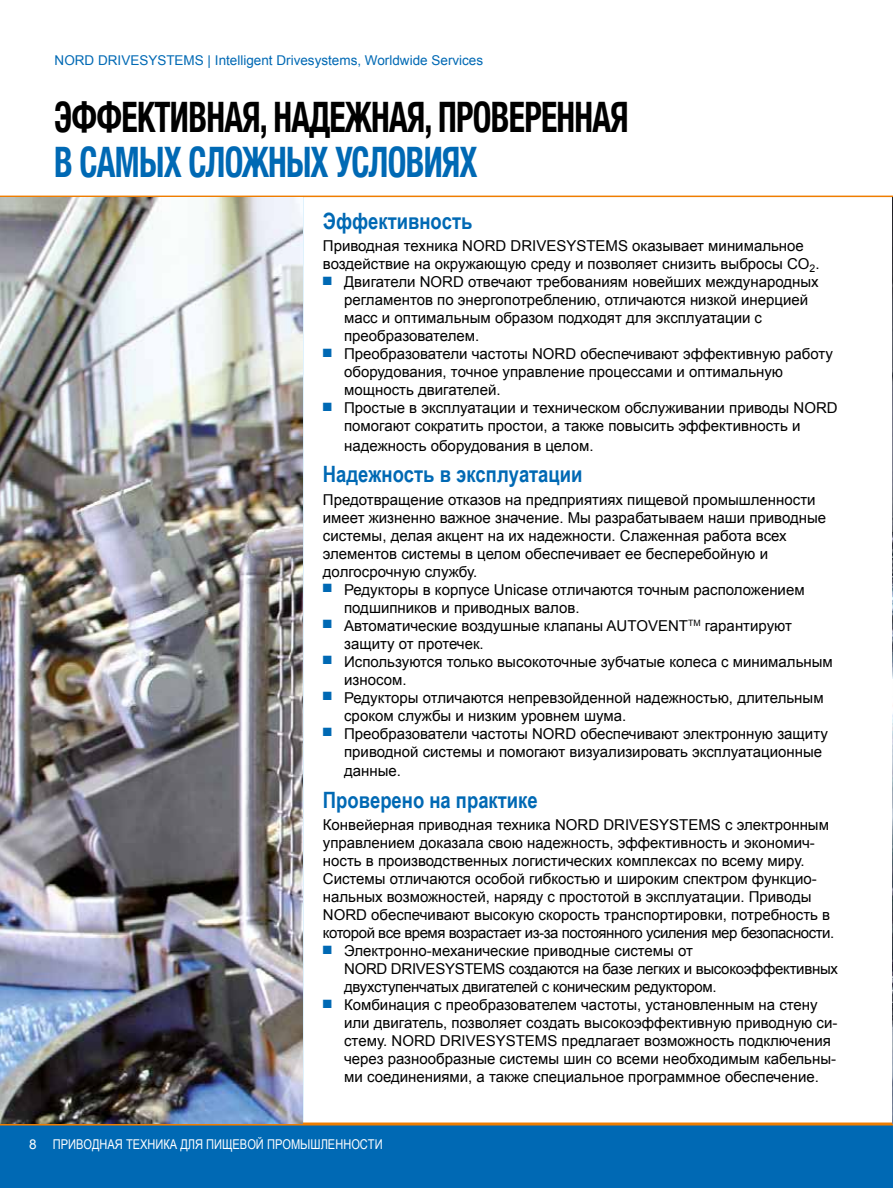
<style>
.page{position:relative;width:893px;height:1188px;background:#fff}
.page>*{position:absolute;margin:0;border:0;box-sizing:border-box;transform-origin:0 0}
.t1{font:700 condensed 42px "Helvetica Neue";letter-spacing:-.02em;color:#000;scale:.8 1}
.t2{font:700 condensed 42px "Helvetica Neue";letter-spacing:-.02em;color:#0069b4;scale:.8 1}
.t3{font:700 22.5px "Arial Narrow";color:#0069b4}
.t4{font:15px/18px "Arial";color:#000}
.t5{font:15px/18px "Arial";letter-spacing:-.02em;color:#000}
.t6{font:13.5px "Arial";color:#0069b4}
.t7{font:13.5px "Arial Narrow";color:#fff}
.s1{color:#0069b4}
.s2{font-family:"Arial"}
</style>
<div class="page">
<div style="left:0;top:1124px;width:893px;height:64px;background:#0069b4"></div>
<hr style="left:0;top:1123px;width:893px;height:3px;background:#ef7d00">
<hr style="left:0;top:196px;width:893px;height:1px;background:#ef7d00">
<img style="left:892px;top:197px;width:1px;height:926px">
<img style="left:0;top:197px;width:303px;height:926px">
<p class="t6" style="left:55px;top:51px;width:430px">NORD DRIVESYSTEMS | Intelligent Drivesystems, Worldwide Services</p>
<h1 class="t1" style="left:54px;top:82px;width:720px">ЭФФЕКТИВНАЯ, НАДЕЖНАЯ, ПРОВЕРЕННАЯ</h1>
<h1 class="t2" style="left:54px;top:127px;width:531px">В САМЫХ СЛОЖНЫХ УСЛОВИЯХ</h1>
<h2 class="t3" style="left:323px;top:204px;width:151px">Эффективность</h2>
<p class="t4" style="left:323px;top:237px;width:498px">Приводная техника NORD DRIVESYSTEMS оказывает минимальное воздействие на окружающую среду и позволяет снизить выбросы CO<sub>2</sub>.</p>
<p class="t4" style="left:344px;top:273px;width:476px;text-indent:-21px"><span class="s1">■</span> Двигатели NORD отвечают требованиям новейших международных регламентов по энергопотреблению, отличаются низкой инерцией масс и оптимальным образом подходят для эксплуатации с преобразователем.</p>
<p class="t4" style="left:344px;top:345px;width:490px;text-indent:-21px"><span class="s1">■</span> Преобразователи частоты NORD обеспечивают эффективную работу оборудования, точное управление процессами и оптимальную мощность двигателей.</p>
<p class="t4" style="left:344px;top:399px;width:495px;text-indent:-21px"><span class="s1">■</span> Простые в эксплуатации и техническом обслуживании приводы NORD помогают сократить простои, а также повысить эффективность и</p>
<p class="t4" style="left:344px;top:437px;width:251px">надежность оборудования в целом.</p>
<h2 class="t3" style="left:323px;top:457px;width:261px">Надежность в эксплуатации</h2>
<p class="t4" style="left:323px;top:490px;width:505px">Предотвращение отказов на предприятиях пищевой промышленности имеет жизненно важное значение. Мы разрабатываем наши приводные системы, делая акцент на их надежности. Слаженная работа всех элементов системы в целом обеспечивает ее бесперебойную и долгосрочную службу.</p>
<p class="t4" style="left:344px;top:580px;width:462px;text-indent:-21px"><span class="s1">■</span> Редукторы в корпусе Unicase отличаются точным расположением подшипников и приводных валов.</p>
<p class="t4" style="left:344px;top:616px;width:449px;text-indent:-21px"><span class="s1">■</span> Автоматические воздушные клапаны AUTOVENT<sup>TM</sup> гарантируют защиту от протечек.</p>
<p class="t4" style="left:344px;top:652px;width:490px;text-indent:-21px"><span class="s1">■</span> Используются только высокоточные зубчатые колеса с минимальным износом.</p>
<p class="t4" style="left:344px;top:688px;width:481px;text-indent:-21px"><span class="s1">■</span> Редукторы отличаются непревзойденной надежностью, длительным сроком службы и низким уровнем шума.</p>
<p class="t4" style="left:344px;top:724px;width:485px;text-indent:-21px"><span class="s1">■</span> Преобразователи частоты NORD обеспечивают электронную защиту приводной системы и помогают визуализировать эксплуатационные</p>
<p class="t4" style="left:344px;top:762px;width:58px">данные.</p>
<h2 class="t3" style="left:323px;top:783px;width:216px">Проверено на практике</h2>
<p class="t4" style="left:323px;top:816px;width:513px">Конвейерная приводная техника NORD DRIVESYSTEMS с электронным управлением доказала свою надежность, эффективность и экономич&shy;ность в производственных логистических комплексах по всему миру.<br>Системы отличаются особой гибкостью и широким спектром функцио&shy;нальных возможностей, наряду с простотой в эксплуатации. Приводы NORD обеспечивают высокую скорость транспортировки, потребность в которой все время возрастает из-за постоянного усиления мер безопасности.</p>
<p class="t5" style="left:344px;top:942px;width:495px;text-indent:-21px"><span class="s1">■</span> Электронно-механические приводные системы от<br>NORD DRIVESYSTEMS создаются на базе легких и высокоэффективных двухступенчатых двигателей с коническим редуктором.</p>
<p class="t4" style="left:344px;top:996px;width:495px;text-indent:-21px"><span class="s1">■</span> Комбинация с преобразователем частоты, установленным на стену или двигатель, позволяет создать высокоэффективную приводную си&shy;стему. NORD DRIVESYSTEMS предлагает возможность подключения через разнообразные системы шин со всеми необходимым кабельны&shy;ми соединениями, а также специальное программное обеспечение.</p>
<p class="t7" style="left:29px;top:1135px;width:355px"><span class="s2">8</span> ПРИВОДНАЯ ТЕХНИКА ДЛЯ ПИЩЕВОЙ ПРОМЫШЛЕННОСТИ</p>
</div>
